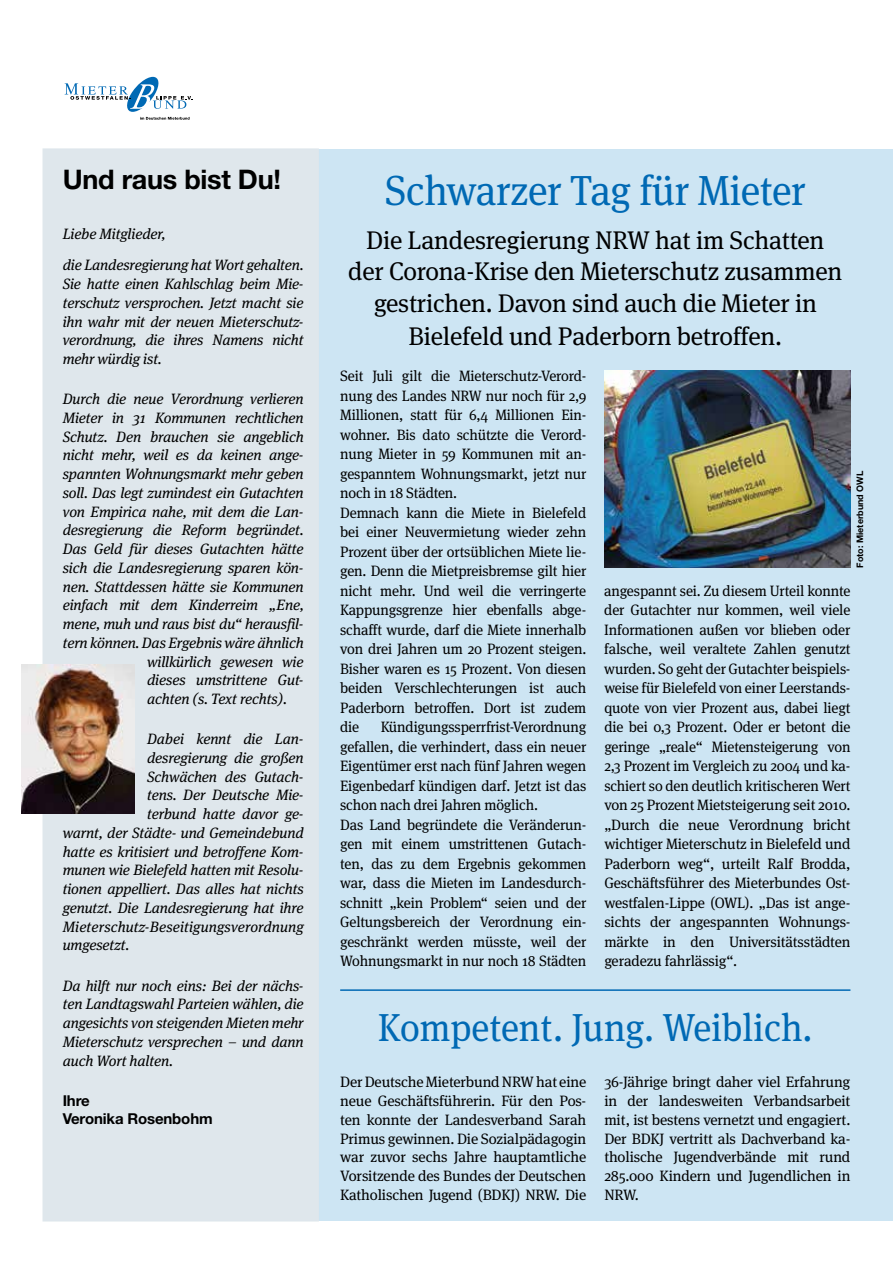
<style>
.page{position:relative;width:893px;height:1263px;background:#fff}
.page>*{position:absolute;margin:0;border:0;box-sizing:border-box;transform-origin:0 0}
.t1{font:42px "Meta Serif";letter-spacing:-.01em;color:#0069b4;scale:.96 1}
.t2{font:39px "Meta Serif";color:#0069b4;scale:.95 1}
.t3{font:700 27px "Helvetica Neue LT Pro";letter-spacing:-.01em;color:#000}
.t4{font:25.5px/32px "Meta Serif";letter-spacing:-.01em;color:#000;text-align:center}
.t5{font:15px/19.5px "Meta Serif";letter-spacing:-.01em;color:#000;text-align:justify}
.t6{font:italic 15px/18.8px "Meta Serif";letter-spacing:-.01em;color:#000;text-align:justify}
.t7{font:700 15px/18.8px "Helvetica Neue LT Pro";letter-spacing:-.01em;color:#000}
.t8{font:700 9px "Helvetica Neue LT Pro";color:#000}
</style>
<div class="page">
<div style="left:43px;top:149px;width:850px;height:1072px;background:#cde5f3"></div>
<div style="left:43px;top:148px;width:276px;height:1073px;background:#dfe7ec"></div>
<svg style="left:65px;top:77px;width:127px;height:43px"></svg>
<img style="left:21px;top:664px;width:113px;height:149px">
<img style="left:605px;top:371px;width:245px;height:197px">
<hr style="left:340px;top:989px;width:510px;height:2px;background:#0069b4">
<h3 class="t3" style="left:63px;top:163px;width:220px">Und raus bist Du!</h3>
<p class="t6" style="left:63px;top:218px;width:242px;line-height:31.5px">Liebe Mitglieder,<br>die Landesregierung hat Wort gehalten.</p>
<p class="t6" style="left:63px;top:274px;width:242px">Sie hatte einen Kahlschlag beim Mie&shy;terschutz versprochen. Jetzt macht sie ihn wahr mit der neuen Mieterschutz&shy;verordnung, die ihres Namens nicht mehr würdig ist.</p>
<p class="t6" style="left:63px;top:389px;width:242px">Durch die neue Verordnung verlieren</p>
<p class="t6" style="left:63px;top:408px;width:242px">Mieter in 31 Kommunen rechtlichen</p>
<p class="t6" style="left:63px;top:427px;width:242px">Schutz. Den brauchen sie angeblich</p>
<p class="t6" style="left:63px;top:446px;width:242px">nicht mehr, weil es da keinen ange-</p>
<p class="t6" style="left:63px;top:464px;width:242px">spannten Wohnungsmarkt mehr geben</p>
<p class="t6" style="left:63px;top:483px;width:242px">soll. Das legt zumindest ein Gutachten</p>
<p class="t6" style="left:63px;top:502px;width:242px">von Empirica nahe, mit dem die Lan-</p>
<p class="t6" style="left:63px;top:521px;width:242px">desregierung die Reform begründet.</p>
<p class="t6" style="left:63px;top:539px;width:242px">Das Geld für dieses Gutachten hätte</p>
<p class="t6" style="left:63px;top:558px;width:242px">sich die Landesregierung sparen kön-</p>
<p class="t6" style="left:63px;top:577px;width:242px">nen. Stattdessen hätte sie Kommunen</p>
<p class="t6" style="left:63px;top:596px;width:242px">einfach mit dem Kinderreim „Ene,</p>
<p class="t6" style="left:63px;top:614px;width:242px">mene, muh und raus bist du“ herausfil-</p>
<p class="t6" style="left:63px;top:633px;width:242px">tern können. Das Ergebnis wäre ähnlich</p>
<p class="t6" style="left:147px;top:652px;width:158px">willkürlich gewesen wie</p>
<p class="t6" style="left:147px;top:671px;width:158px">dieses umstrittene Gut-</p>
<p class="t6" style="left:147px;top:689px;width:141px">achten (s. Text rechts).</p>
<p class="t6" style="left:147px;top:729px;width:158px">Dabei kennt die Lan-</p>
<p class="t6" style="left:147px;top:748px;width:158px">desregierung die großen</p>
<p class="t6" style="left:147px;top:767px;width:158px">Schwächen des Gutach-</p>
<p class="t6" style="left:147px;top:786px;width:158px">tens. Der Deutsche Mie-</p>
<p class="t6" style="left:147px;top:804px;width:158px">terbund hatte davor ge-</p>
<p class="t6" style="left:63px;top:823px;width:242px">warnt, der Städte- und Gemeindebund</p>
<p class="t6" style="left:63px;top:842px;width:242px">hatte es kritisiert und betroffene Kom-</p>
<p class="t6" style="left:63px;top:861px;width:242px">munen wie Bielefeld hatten mit Resolu-</p>
<p class="t6" style="left:63px;top:879px;width:242px">tionen appelliert. Das alles hat nichts</p>
<p class="t6" style="left:63px;top:898px;width:242px">genutzt. Die Landesregierung hat ihre</p>
<p class="t6" style="left:63px;top:917px;width:243px">Mieterschutz-Beseitigungsverordnung</p>
<p class="t6" style="left:63px;top:936px;width:68px">umgesetzt.</p>
<p class="t6" style="left:63px;top:976px;width:242px">Da hilft nur noch eins: Bei der nächs&shy;ten Landtagswahl Parteien wählen, die angesichts von steigenden Mieten mehr Mieterschutz versprechen – und dann auch Wort halten.</p>
<p class="t7" style="left:63px;top:1090px;width:151px">Ihre<br>Veronika Rosenbohm</p>
<h1 class="t1" style="left:385px;top:166px;width:440px">Schwarzer Tag für Mieter</h1>
<h3 class="t4" style="left:348px;top:224px;width:496px">Die Landesregierung NRW hat im Schatten der Corona-Krise den Mieterschutz zusammen gestrichen. Davon sind auch die Mieter in Bielefeld und Paderborn betroffen.</h3>
<p class="t5" style="left:340px;top:366px;width:248px;text-align:left">Seit Juli gilt die Mieterschutz-Verord&shy;nung des Landes NRW nur noch für 2,9<br>Millionen, statt für 6,4 Millionen Ein&shy;wohner. Bis dato schützte die Verord&shy;nung Mieter in 59 Kommunen mit an&shy;gespanntem Wohnungsmarkt, jetzt nur noch in 18 Städten.<br>Demnach kann die Miete in Bielefeld bei einer Neuvermietung wieder zehn Prozent über der ortsüblichen Miete lie&shy;gen. Denn die Mietpreisbremse gilt hier nicht mehr. Und weil die verringerte Kappungsgrenze hier ebenfalls abge&shy;schafft wurde, darf die Miete innerhalb von drei Jahren um 20 Prozent steigen.<br>Bisher waren es 15 Prozent. Von diesen beiden Verschlechterungen ist auch Paderborn betroffen. Dort ist zudem die</p>
<p class="t8" style="left:854px;top:568px;width:99px;rotate:-90deg">Foto: Mieterbund OWL</p>
<p class="t5" style="left:604px;top:581px;width:248px">angespannt sei. Zu diesem Urteil konnte der Gutachter nur kommen, weil viele Informationen außen vor blieben oder falsche, weil veraltete Zahlen genutzt wurden. So geht der Gutachter beispiels&shy;weise für Bielefeld von einer Leerstands&shy;quote von vier Prozent aus, dabei liegt die bei 0,3 Prozent. Oder er betont die geringe „reale“ Mietensteigerung von 2,3 Prozent im Vergleich zu 2004 und ka&shy;schiert so den deutlich kritischeren Wert von 25 Prozent Mietsteigerung seit 2010. „Durch die neue Verordnung bricht wichtiger Mieterschutz in Bielefeld und Paderborn weg“, urteilt Ralf Brodda, Geschäftsführer des Mieterbundes Ost&shy;westfalen-Lippe (OWL). „Das ist ange&shy;sichts der angespannten Wohnungs&shy;märkte in den Universitätsstädten geradezu fahrlässig“.</p>
<p class="t5" style="left:340px;top:717px;width:248px;text-align:left;text-indent:41px">Kündigungssperrfrist-Verordnung gefallen, die verhindert, dass ein neuer Eigentümer erst nach fünf Jahren wegen Eigenbedarf kündigen darf. Jetzt ist das schon nach drei Jahren möglich.<br>Das Land begründete die Veränderun&shy;gen mit einem umstrittenen Gutach&shy;ten, das zu dem Ergebnis gekommen war, dass die Mieten im Landesdurch&shy;schnitt „kein Problem“ seien und der Geltungsbereich der Verordnung ein&shy;geschränkt werden müsste, weil der Wohnungsmarkt in nur noch 18 Städten</p>
<h2 class="t2" style="left:378px;top:1005px;width:459px">Kompetent. Jung. Weiblich.</h2>
<p class="t5" style="left:340px;top:1072px;width:248px;line-height:18.8px">Der Deutsche Mieterbund NRW hat eine neue Geschäftsführerin. Für den Pos&shy;ten konnte der Landesverband Sarah Primus gewinnen. Die Sozialpädagogin war zuvor sechs Jahre hauptamtliche Vorsitzende des Bundes der Deutschen Katholischen Jugend (BDKJ) NRW. Die</p>
<p class="t5" style="left:604px;top:1072px;width:248px;line-height:18.8px">36-Jährige bringt daher viel Erfahrung in der landesweiten Verbandsarbeit mit, ist bestens vernetzt und engagiert.<br>Der BDKJ vertritt als Dachverband ka&shy;tholische Jugendverbände mit rund 285.000 Kindern und Jugendlichen in NRW.</p>
</div>
